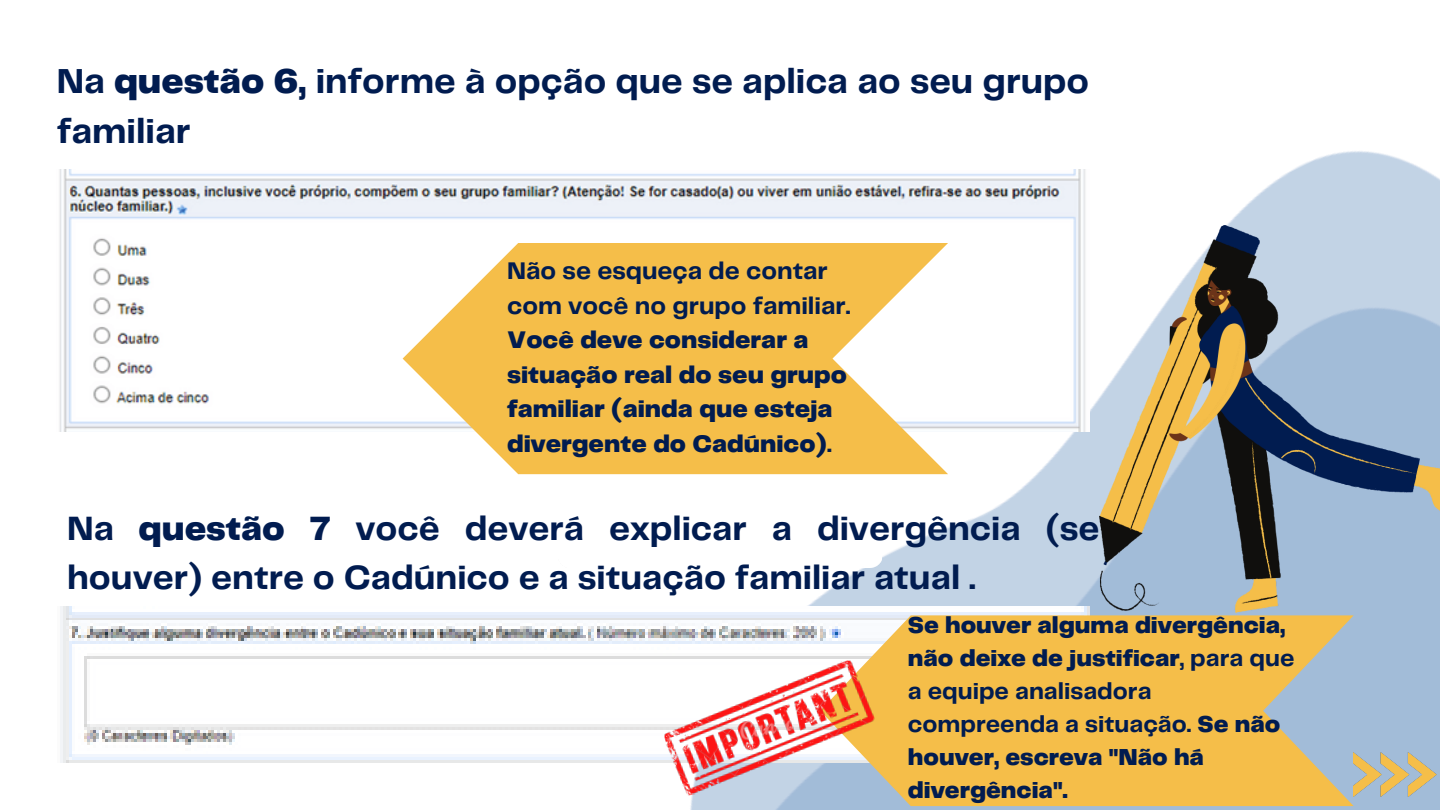
<style>
.page{position:relative;width:1440px;height:810px;background:#fff}
.page>*{position:absolute;margin:0;border:0;box-sizing:border-box;transform-origin:0 0}
.t1{font:700 36px/50.2px "Telegraf";color:#011c50}
.t2{font:700 35px/48.8px "Telegraf";color:#011c50}
.t3{font:900 25px/34.5px "Telegraf";color:#011c50}
.t4{font:700 25px/34.5px "Telegraf";color:#011c50}
.t5{font:900 24px/33px "Telegraf";color:#011c50}
.s1{font-weight:900}
.s2{font-weight:700}
</style>
<div class="page">
<img style="left:405px;top:151px;width:1035px;height:659px">
<img style="left:558px;top:474px;width:324px;height:93px">
<img style="left:1354px;top:752px;width:83px;height:45px">
<img style="left:59px;top:170px;width:1030px;height:261px">
<svg style="left:403px;top:243px;width:545px;height:231px;fill:#f5be49"></svg>
<img style="left:1100px;top:226px;width:340px;height:387px">
<img style="left:60px;top:606px;width:1029px;height:156px">
<svg style="left:820px;top:615px;width:534px;height:191px;fill:#f5be49"></svg>
<img style="left:657px;top:658px;width:225px;height:140px">
<p class="t1" style="left:57px;top:58px;width:1034px">Na <span class="s1">questão 6,</span> informe à opção que se aplica ao seu grupo familiar</p>
<p class="t4" style="left:507px;top:255px;width:345px">Não se esqueça de contar com você no grupo familiar.</p>
<p class="t3" style="left:507px;top:324px;width:341px">Você deve considerar a situação real do seu grupo familiar (ainda que esteja divergente do Cadúnico)<span class="s2">.</span></p>
<p class="t2" style="left:67px;top:506px;width:1034px">Na <span class="s1">questão 7</span> você deverá explicar a divergência (se houver) entre o Cadúnico e a situação familiar atual .</p>
<p class="t5" style="left:908px;top:610px;width:388px">Se houver alguma divergência, não deixe de justificar<span class="s2">, para que a equipe analisadora compreenda a situação.</span> Se não houver, escreva "Não há divergência".</p>
</div>
